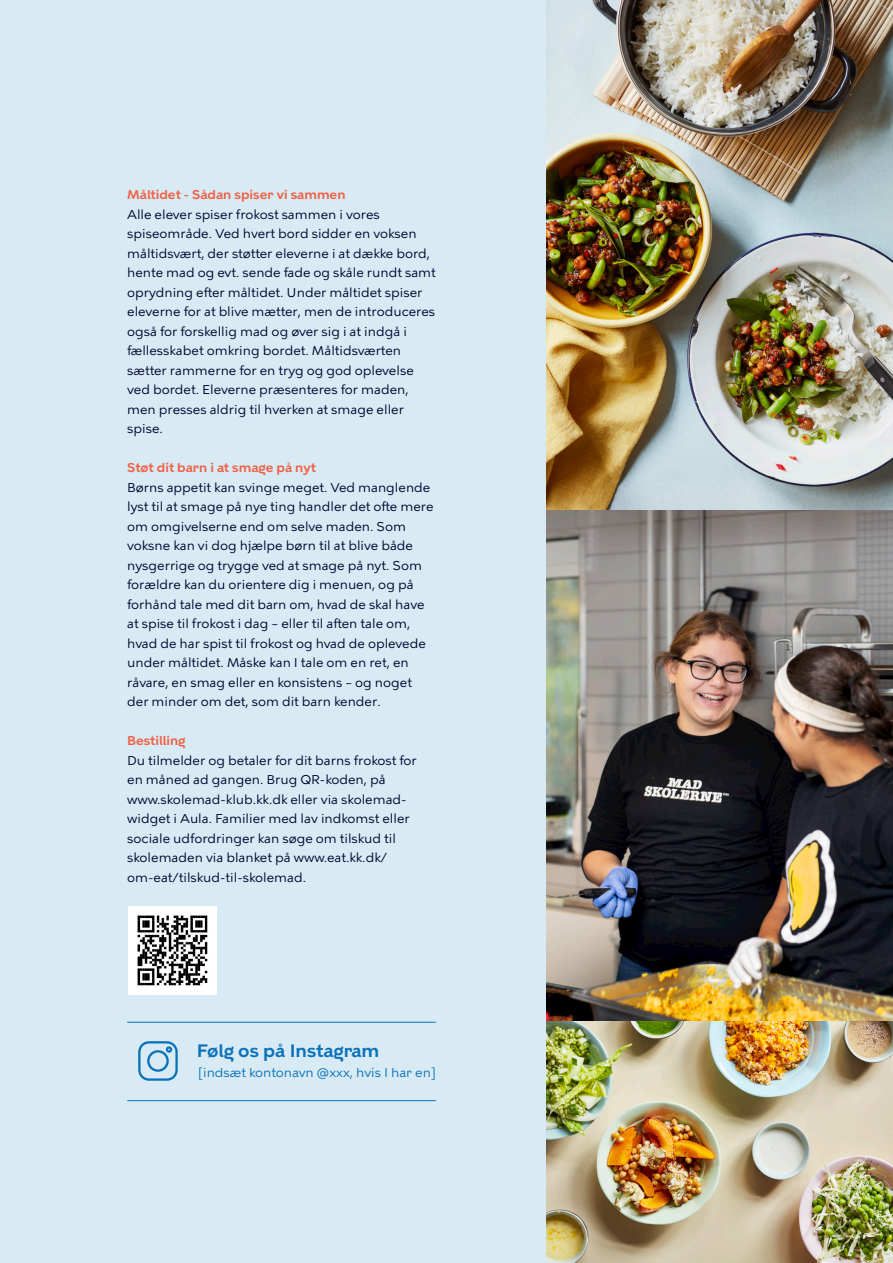
<style>
.page{position:relative;width:893px;height:1263px;background:#fff}
.page>*{position:absolute;margin:0;border:0;box-sizing:border-box;transform-origin:0 0}
.t1{font:600 18px "KBH";color:#0b72ba}
.t2{font:12.75px/19.5px "KBH Tekst";color:#000430}
.t3{font:600 12.75px "KBH";color:#f16146}
.t4{font:12.75px "KBH";color:#0b72ba}
</style>
<div class="page">
<div style="left:0;top:0;width:546px;height:1263px;background:#d8ebf4"></div>
<hr style="left:127px;top:1022px;width:309px;height:1px;background:#0b72ba">
<hr style="left:127px;top:1100px;width:309px;height:1px;background:#0b72ba">
<img style="left:129px;top:906px;width:87px;height:88px">
<svg style="left:138px;top:1041px;width:40px;height:40px"></svg>
<img style="left:546px;top:0;width:347px;height:511px">
<img style="left:546px;top:511px;width:347px;height:511px">
<img style="left:546px;top:1022px;width:347px;height:241px">
<p class="t3" style="left:127px;top:187px;width:220px">Måltidet - Sådan spiser vi sammen</p>
<p class="t2" style="left:127px;top:204px;width:310px">Alle elever spiser frokost sammen i vores spiseområde. Ved hvert bord sidder en voksen måltidsvært, der støtter eleverne i at dække bord, hente mad og evt. sende fade og skåle rundt samt oprydning efter måltidet. Under måltidet spiser eleverne for at blive mætter, men de introduceres også for forskellig mad og øver sig i at indgå i fællesskabet omkring bordet. Måltidsværten sætter rammerne for en tryg og god oplevelse ved bordet. Eleverne præsenteres for maden, men presses aldrig til hverken at smage eller spise.</p>
<p class="t3" style="left:127px;top:460px;width:190px">Støt dit barn i at smage på nyt</p>
<p class="t2" style="left:127px;top:477px;width:308px">Børns appetit kan svinge meget. Ved manglende lyst til at smage på nye ting handler det ofte mere om omgivelserne end om selve maden. Som voksne kan vi dog hjælpe børn til at blive både nysgerrige og trygge ved at smage på nyt. Som forældre kan du orientere dig i menuen, og på forhånd tale med dit barn om, hvad de skal have at spise til frokost i dag – eller til aften tale om, hvad de har spist til frokost og hvad de oplevede under måltidet. Måske kan I tale om en ret, en råvare, en smag eller en konsistens – og noget der minder om det, som dit barn kender.</p>
<p class="t3" style="left:127px;top:733px;width:60px">Bestilling</p>
<p class="t2" style="left:127px;top:750px;width:291px">Du tilmelder og betaler for dit barns frokost for</p>
<p class="t2" style="left:127px;top:770px;width:260px">en måned ad gangen. Brug QR-koden, på</p>
<p class="t2" style="left:127px;top:789px;width:284px">www.skolemad-klub.kk.dk eller via skolemad&shy;widget i Aula. Familier med lav indkomst eller sociale udfordringer kan søge om tilskud til skolemaden via blanket på www.eat.kk.dk/</p>
<p class="t2" style="left:127px;top:867px;width:180px">om-eat/tilskud-til-skolemad.</p>
<p class="t1" style="left:197px;top:1040px;width:184px">Følg os på Instagram</p>
<p class="t4" style="left:197px;top:1064px;width:242px">[indsæt kontonavn @xxx, hvis I har en]</p>
</div>
